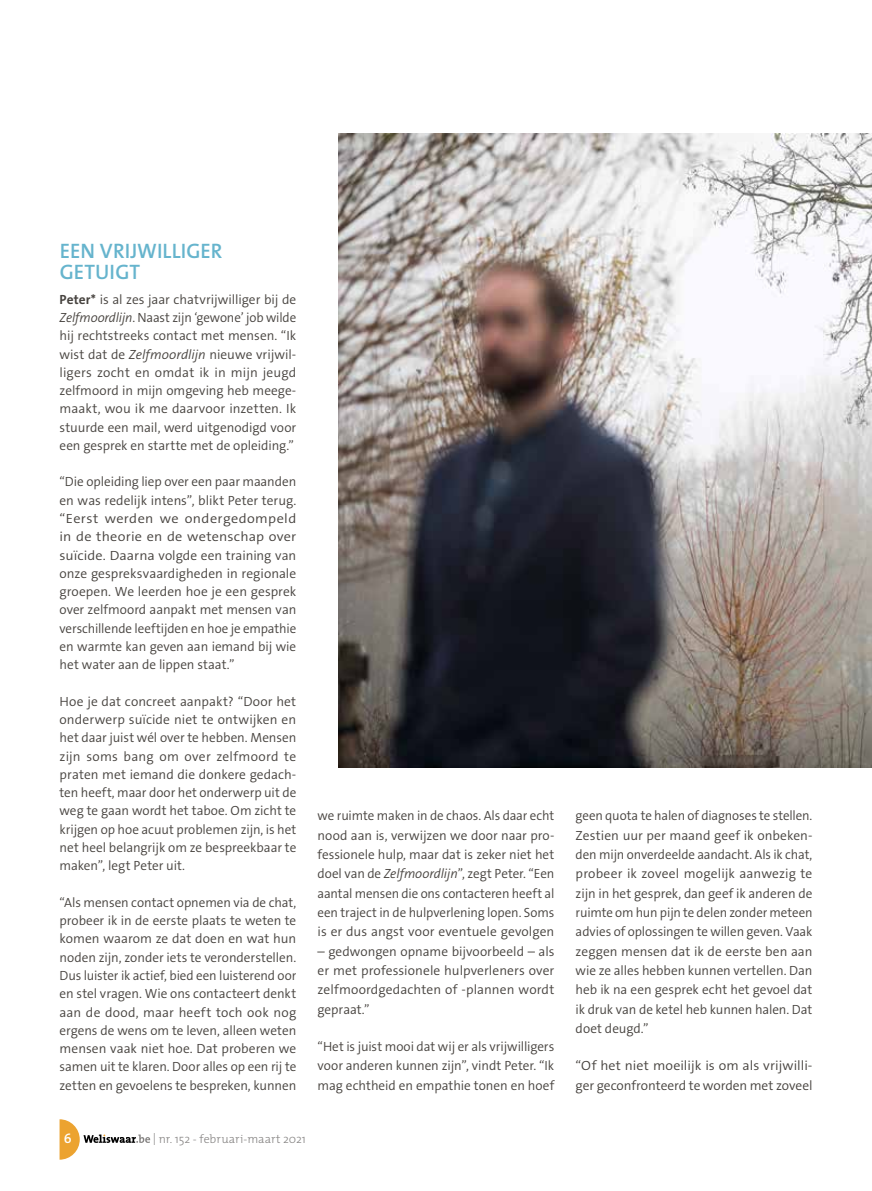
<style>
.page{position:relative;width:872px;height:1191px;background:#fff}
.page>*{position:absolute;margin:0;border:0;box-sizing:border-box;transform-origin:0 0}
.t1{font:600 21px/21.3px "The Sans B W6";letter-spacing:.005em;color:#66b4cd}
.t2{font:600 13.5px "The Mix";color:#fff}
.t3{font:300 13.35px/18.3px "The Sans B W4";letter-spacing:-.005em;color:#47433f;text-align:justify}
.t4{font:300 13.35px/19.4px "The Sans B W4";letter-spacing:-.005em;color:#47433f;scale:1.05 1}
.t5{font:300 12px "The Mix";letter-spacing:.005em;color:#868483}
.s1{font-family:"The Sans B W7";font-weight:700}
.s2{font-style:italic}
</style>
<div class="page">
<img style="left:339px;top:134px;width:533px;height:633px">
<svg style="left:60px;top:1119px;width:90px;height:40px"></svg>
<h1 class="t1" style="left:60px;top:240px;width:164px">EEN VRIJWILLIGER<br>GETUIGT</h1>
<p class="t3" style="left:60px;top:290px;width:238px"><span class="s1">Peter*</span> is al zes jaar chatvrijwilliger bij de <span class="s2">Zelfmoordlijn</span>. Naast zijn ‘gewone’ job wilde hij rechtstreeks contact met mensen. “Ik wist dat de <span class="s2">Zelfmoordlijn</span> nieuwe vrijwil&shy;ligers zocht en omdat ik in mijn jeugd zelfmoord in mijn omgeving heb meege&shy;maakt, wou ik me daarvoor inzetten. Ik stuurde een mail, werd uitgenodigd voor een gesprek en startte met de opleiding.”</p>
<p class="t3" style="left:60px;top:473px;width:238px">“Die opleiding liep over een paar maanden en was redelijk intens”, blikt Peter terug. “Eerst werden we ondergedompeld in de theorie en de wetenschap over suïcide. Daarna volgde een training van onze gespreksvaardigheden in regionale groepen. We leerden hoe je een gesprek over zelfmoord aanpakt met mensen van verschillende leeftijden en hoe je empathie en warmte kan geven aan iemand bij wie het water aan de lippen staat.”</p>
<p class="t3" style="left:60px;top:692px;width:238px">Hoe je dat concreet aanpakt? “Door het onderwerp suïcide niet te ontwijken en het daar juist wél over te hebben. Mensen zijn soms bang om over zelfmoord te praten met iemand die donkere gedach&shy;ten heeft, maar door het onderwerp uit de weg te gaan wordt het taboe. Om zicht te krijgen op hoe acuut problemen zijn, is het net heel belangrijk om ze bespreekbaar te maken”, legt Peter uit.</p>
<p class="t3" style="left:60px;top:893px;width:238px">“Als mensen contact opnemen via de chat, probeer ik in de eerste plaats te weten te komen waarom ze dat doen en wat hun noden zijn, zonder iets te veronderstellen.<br>Dus luister ik actief, bied een luisterend oor en stel vragen. Wie ons contacteert denkt aan de dood, maar heeft toch ook nog ergens de wens om te leven, alleen weten mensen vaak niet hoe. Dat proberen we samen uit te klaren. Door alles op een rij te zetten en gevoelens te bespreken, kunnen</p>
<p class="t3" style="left:317px;top:806px;width:238px;line-height:19.4px">we ruimte maken in de chaos. Als daar echt nood aan is, verwijzen we door naar pro&shy;fessionele hulp, maar dat is zeker niet het doel van de <span class="s2">Zelfmoordlijn</span>”, zegt Peter. “Een aantal mensen die ons contacteren heeft al een traject in de hulpverlening lopen. Soms is er dus angst voor eventuele gevolgen</p>
<p class="t3" style="left:317px;top:941px;width:238px;line-height:19.4px">– gedwongen opname bijvoorbeeld – als er met professionele hulpverleners over zelfmoordgedachten of -plannen wordt gepraat.”</p>
<p class="t3" style="left:317px;top:1037px;width:238px;line-height:19.4px">“Het is juist mooi dat wij er als vrijwilligers voor anderen kunnen zijn”, vindt Peter. “Ik mag echtheid en empathie tonen en hoef</p>
<p class="t2" style="left:64px;top:1127px;width:9px">6</p>
<p class="t5" style="left:153px;top:1129px;width:155px">| nr. 152 - februari-maart 2021</p>
<p class="t3" style="left:575px;top:806px;width:238px;line-height:19.4px">geen quota te halen of diagnoses te stellen.<br>Zestien uur per maand geef ik onbeken&shy;den mijn onverdeelde aandacht. Als ik chat, probeer ik zoveel mogelijk aanwezig te zijn in het gesprek, dan geef ik anderen de ruimte om hun pijn te delen zonder meteen advies of oplossingen te willen geven. Vaak zeggen mensen dat ik de eerste ben aan wie ze alles hebben kunnen vertellen. Dan heb ik na een gesprek echt het gevoel dat ik druk van de ketel heb kunnen halen. Dat doet deugd.”</p>
<p class="t4" style="left:575px;top:1056px;width:227px">“Of het niet moeilijk is om als vrijwilli&shy;ger geconfronteerd te worden met zoveel</p>
</div>
